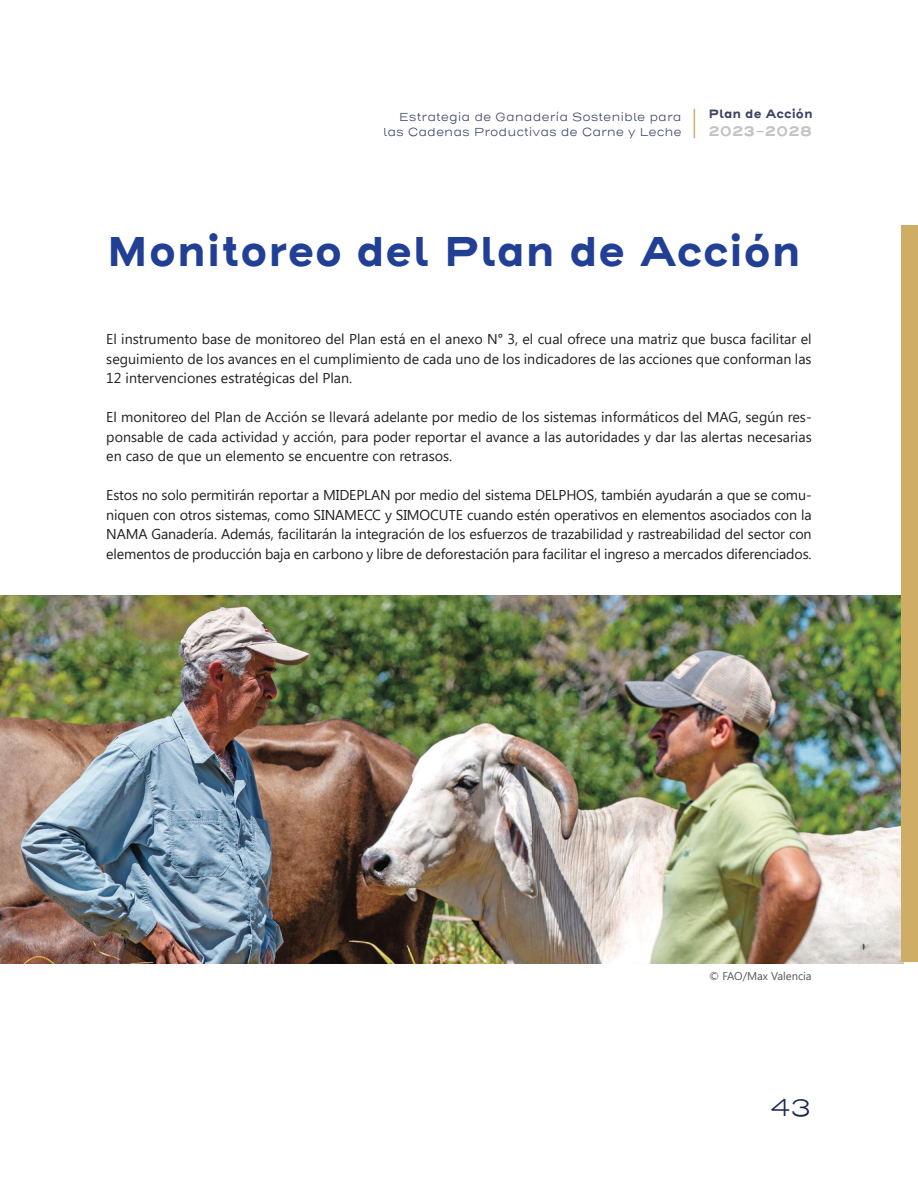
<style>
.page{position:relative;width:918px;height:1188px;background:#fff}
.page>*{position:absolute;margin:0;border:0;box-sizing:border-box;transform-origin:0 0}
.t1{font:700 41.25px "Henderson Sans W00 Basic";color:#223f96}
.t2{font:300 24px "Henderson Sans W00 Basic";color:#182751}
.t3{font:14.25px/19.5px "Segoe UI";color:#231f20;text-align:justify}
.t4{font:700 13.5px "Henderson Sans W00 Basic";letter-spacing:-.01em;color:#c1c5c7}
.t5{font:300 12px/15.5px "Henderson Sans W00 Basic";color:#3c4367;text-align:right}
.t6{font:700 12px "Henderson Sans W00 Basic";color:#3c4367}
.t7{font:11.25px "Segoe UI";color:#57585a}
</style>
<div class="page">
<img style="left:0;top:595px;width:903px;height:369px">
<div style="left:902px;top:225px;width:16px;height:737px;background:#cfad64"></div>
<svg style="left:694px;top:109px;width:1px;height:29px"></svg>
<p class="t5" style="left:383px;top:109px;width:300px">Estrategia de Ganadería Sostenible para las Cadenas Productivas de Carne y Leche</p>
<p class="t6" style="left:709px;top:106px;width:106px">Plan de Acción</p>
<p class="t4" style="left:709px;top:123px;width:105px">2023-2028</p>
<h1 class="t1" style="left:106px;top:225px;width:696px">Monitoreo del Plan de Acción</h1>
<p class="t3" style="left:106px;top:330px;width:707px">El instrumento base de monitoreo del Plan está en el anexo N° 3, el cual ofrece una matriz que busca facilitar el seguimiento de los avances en el cumplimiento de cada uno de los indicadores de las acciones que conforman las 12 intervenciones estratégicas del Plan.</p>
<p class="t3" style="left:106px;top:408px;width:707px">El monitoreo del Plan de Acción se llevará adelante por medio de los sistemas informáticos del MAG, según res&shy;ponsable de cada actividad y acción, para poder reportar el avance a las autoridades y dar las alertas necesarias en caso de que un elemento se encuentre con retrasos.</p>
<p class="t3" style="left:106px;top:486px;width:707px">Estos no solo permitirán reportar a MIDEPLAN por medio del sistema DELPHOS, también ayudarán a que se comu&shy;niquen con otros sistemas, como SINAMECC y SIMOCUTE cuando estén operativos en elementos asociados con la NAMA Ganadería. Además, facilitarán la integración de los esfuerzos de trazabilidad y rastreabilidad del sector con elementos de producción baja en carbono y libre de deforestación para facilitar el ingreso a mercados diferenciados.</p>
<p class="t7" style="left:709px;top:969px;width:104px">© FAO/Max Valencia</p>
<h2 class="t2" style="left:770px;top:1092px;width:43px">43</h2>
</div>
